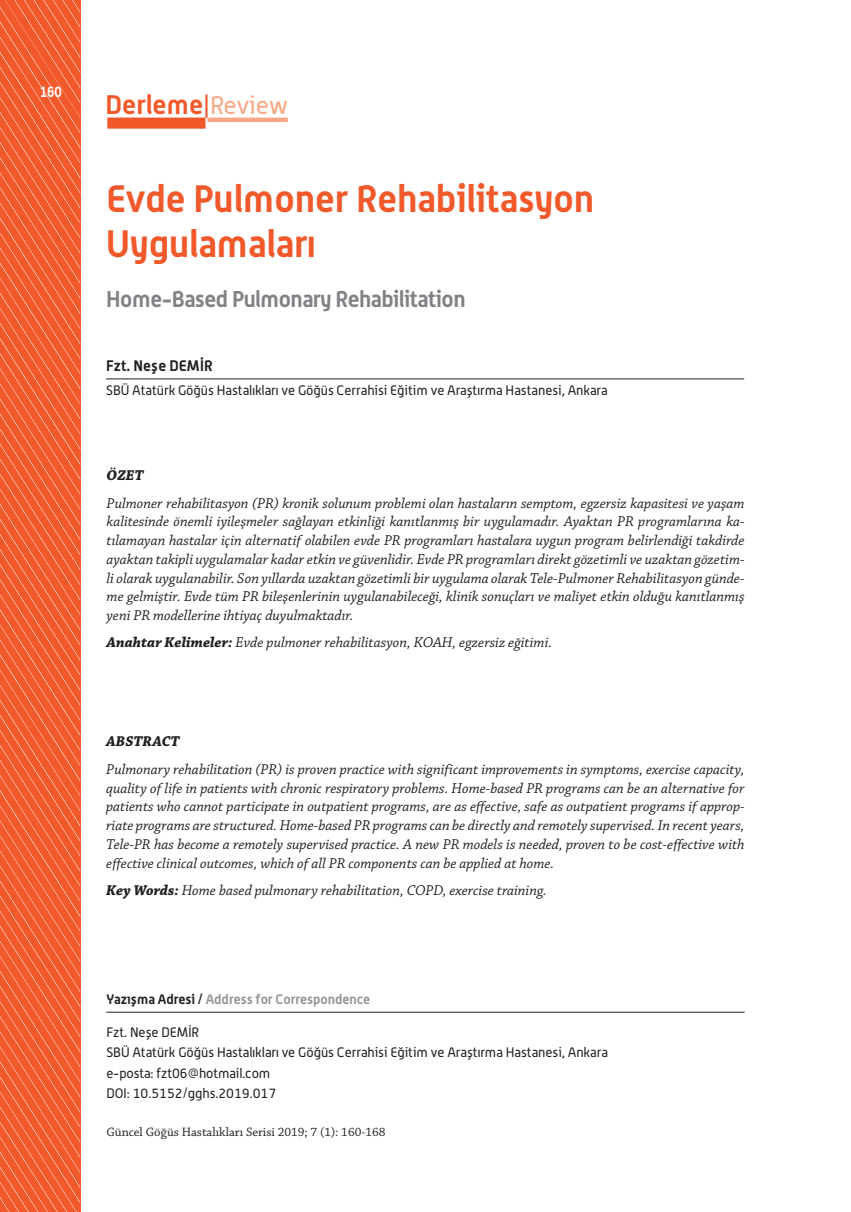
<style>
.page{position:relative;width:851px;height:1212px;background:#fff}
.page>*{position:absolute;margin:0;border:0;box-sizing:border-box;transform-origin:0 0}
.t1{font:700 37.5px/45px "Alwyn OT";color:#f1582a}
.t2{font:700 26.25px "Alwyn OT";color:#f1582a}
.t3{font:700 22.5px "Alwyn OT";letter-spacing:-.02em;color:#808285}
.t4{font:italic 15px/18.8px "Chaparral Pro";color:#231f20;text-align:justify}
.t5{font:700 15px "Alwyn";color:#231f20}
.t6{font:italic 700 15px "Chaparral Pro";letter-spacing:.005em;color:#231f20}
.t7{font:700 15px "Alwyn OT";color:#fff;scale:.85 1}
.t8{font:13.5px/20.4px "Alwyn";color:#231f20}
.t9{font:700 13.5px "Alwyn";letter-spacing:-.005em;color:#939598}
.t10{font:12.9px "Chaparral Pro";color:#231f20}
.s1{font-family:"Alwyn";font-weight:400;font-size:24.9px}
.s2{font-family:"Alwyn";font-weight:400;font-size:24.9px;color:#f8a884}
.s3{font-weight:700}
.s4{color:#231f20}
</style>
<div class="page">
<hr style="left:106px;top:378px;width:638px;height:1px;background:#231f20">
<hr style="left:106px;top:1012px;width:638px;height:1px;background:#231f20">
<div style="left:107px;top:118px;width:98px;height:11px;background:#f1582a"></div>
<hr style="left:207px;top:118px;width:81px;height:4px;background:#f8a884">
<svg style="left:0;top:0;width:80px;height:1212px;background:#f16136"></svg>
<p class="t7" style="left:40px;top:82px;width:28px">160</p>
<h2 class="t2" style="left:105px;top:89px;width:184px">Derleme<span class="s1">|</span><span class="s2">Review</span></h2>
<h1 class="t1" style="left:106px;top:175px;width:489px">Evde Pulmoner Rehabilitasyon<br>Uygulamaları</h1>
<h3 class="t3" style="left:106px;top:285px;width:361px">Home-Based Pulmonary Rehabilitation</h3>
<p class="t5" style="left:106px;top:356px;width:108px">Fzt. Neşe DEMİR</p>
<p class="t8" style="left:106px;top:380px;width:503px">SBÜ Atatürk Göğüs Hastalıkları ve Göğüs Cerrahisi Eğitim ve Araştırma Hastanesi, Ankara</p>
<p class="t6" style="left:107px;top:467px;width:38px">ÖZET</p>
<p class="t4" style="left:107px;top:494px;width:639px">Pulmoner rehabilitasyon (PR) kronik solunum problemi olan hastaların semptom, egzersiz kapasitesi ve yaşam kalitesinde önemli iyileşmeler sağlayan etkinliği kanıtlanmış bir uygulamadır. Ayaktan PR programlarına ka&shy;tılamayan hastalar için alternatif olabilen evde PR programları hastalara uygun program belirlendiği takdirde ayaktan takipli uygulamalar kadar etkin ve güvenlidir. Evde PR programları direkt gözetimli ve uzaktan gözetim&shy;li olarak uygulanabilir. Son yıllarda uzaktan gözetimli bir uygulama olarak Tele-Pulmoner Rehabilitasyon günde&shy;me gelmiştir. Evde tüm PR bileşenlerinin uygulanabileceği, klinik sonuçları ve maliyet etkin olduğu kanıtlanmış yeni PR modellerine ihtiyaç duyulmaktadır.</p>
<p class="t4" style="left:107px;top:634px;width:447px"><span class="s3">Anahtar Kelimeler:</span> Evde pulmoner rehabilitasyon, KOAH, egzersiz eğitimi.</p>
<p class="t6" style="left:106px;top:733px;width:75px">ABSTRACT</p>
<p class="t4" style="left:106px;top:760px;width:640px">Pulmonary rehabilitation (PR) is proven practice with significant improvements in symptoms, exercise capacity, quality of life in patients with chronic respiratory problems. Home-based PR programs can be an alternative for patients who cannot participate in outpatient programs, are as effective, safe as outpatient programs if approp&shy;riate programs are structured. Home-based PR programs can be directly and remotely supervised. In recent years, Tele-PR has become a remotely supervised practice. A new PR models is needed, proven to be cost-effective with effective clinical outcomes, which of all PR components can be applied at home.</p>
<p class="t4" style="left:106px;top:881px;width:442px"><span class="s3">Key Words:</span> Home based pulmonary rehabilitation, COPD, exercise training.</p>
<p class="t9" style="left:106px;top:991px;width:265px"><span class="s4">Yazışma Adresi /</span> Address for Correspondence</p>
<p class="t8" style="left:106px;top:1021px;width:503px">Fzt. Neşe DEMİR<br>SBÜ Atatürk Göğüs Hastalıkları ve Göğüs Cerrahisi Eğitim ve Araştırma Hastanesi, Ankara e-posta: fzt06@hotmail.com<br>DOI: 10.5152/gghs.2019.017</p>
<p class="t10" style="left:106px;top:1125px;width:281px">Güncel Göğüs Hastalıkları Serisi 2019; 7 (1): 160-168</p>
</div>
